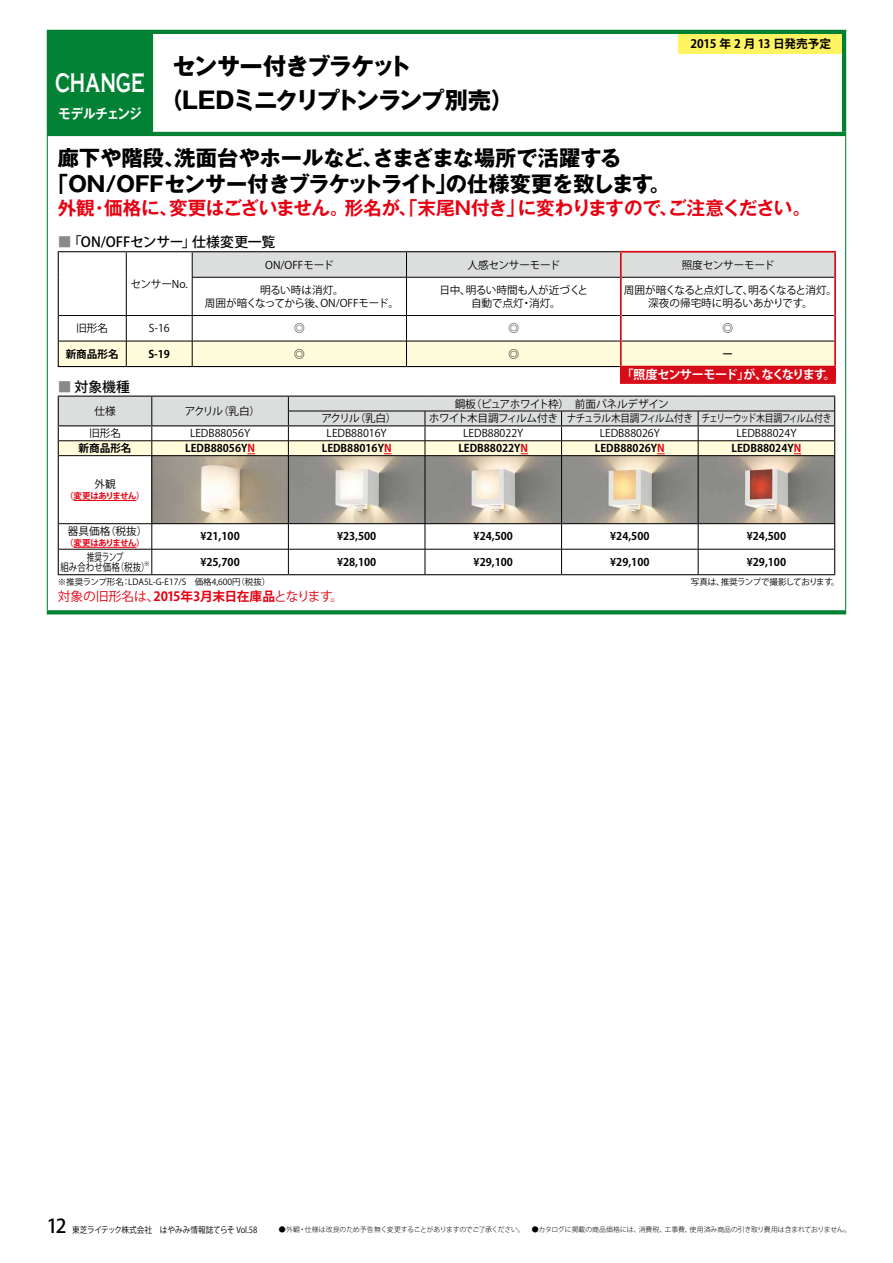
<style>
.page{position:relative;width:893px;height:1263px;background:#fff}
.page>*{position:absolute;margin:0;border:0;box-sizing:border-box;transform-origin:0 0}
.t1{font:700 27.6px "Copperplate Gothic";letter-spacing:-.005em;color:#fff;scale:.65 1}
.t2{font:700 23.4px "Gothic MB101 Pro";letter-spacing:-.07em;color:#000}
.t3{font:700 21.3px/25.5px "Gothic MB101 Pro";color:#000}
.t4{font:500 19.2px "Koz Go Pro";color:#000}
.t5{font:700 18.6px "Gothic MB101 Pro De";letter-spacing:-.025em;color:#e60012}
.t6{font:500 13.8px "Koz Go Pro";letter-spacing:-.01em;color:#000}
.t7{font:700 13.8px "Gothic MB101 Pro De";letter-spacing:-.03em;color:#fff;scale:.9 1}
.t8{font:12.75px "Koz Go Pro";color:#e60012}
.t9{font:700 12.15px "Koz Go Pro";letter-spacing:-.07em;color:#fff}
.t10{font:700 11.7px "Koz Go Pro";letter-spacing:-.015em;color:#000}
.t11{font:10.65px/12.8px "Koz Go Pro";letter-spacing:-.01em;color:#000;text-align:center}
.t12{font:700 10.65px "Koz Go Pro";color:#000}
.t13{font:10.65px/12.8px "Koz Go Pro";letter-spacing:-.05em;color:#000;text-align:center}
.t14{font:10.65px/12.8px "Koz Go Pro";letter-spacing:-.03em;color:#000;text-align:center}
.t15{font:10.65px "Koz Go Pro";letter-spacing:-.04em;color:#000}
.t16{font:10.65px/10.6px "Koz Go Pro";letter-spacing:-.01em;color:#000;text-align:center;scale:.72 1}
.t17{font:500 10.65px "Koz Go Pro";color:#000}
.t18{font:8.55px "Koz Go Pro";color:#000}
.t19{font:8.55px "Koz Go Pro";color:#000;scale:.9 1}
.t20{font:700 8.55px "Koz Go Pro";letter-spacing:-.06em;color:#e60012}
.t21{font:8.55px "Koz Go Pro";letter-spacing:-.04em;color:#000}
.t22{font:300 6.9px "Koz Go Pro";letter-spacing:-.02em;color:#000}
.t23{font:6.15px "Koz Go Pro";color:#000}
.s1{color:#898989}
.s2{color:#e60012}
.s3{font-weight:700}
</style>
<div class="page">
<div style="left:678px;top:32px;width:166px;height:21px;background:#fff462"></div>
<hr style="left:47px;top:136px;width:1px;height:474px;background:#008133">
<hr style="left:845px;top:136px;width:1px;height:474px;background:#008133">
<svg style="left:47px;top:610px;width:799px;height:4px;background:#0e883e"></svg>
<div style="left:49px;top:32px;width:102px;height:102px;background:#008133"></div>
<hr style="left:47px;top:30px;width:104px;height:4px;background:#008133">
<hr style="left:47px;top:34px;width:4px;height:98px;background:#008133">
<hr style="left:151px;top:30px;width:695px;height:4px;background:#008133">
<hr style="left:149px;top:34px;width:4px;height:98px;background:#008133">
<hr style="left:842px;top:34px;width:4px;height:98px;background:#008133">
<hr style="left:47px;top:132px;width:104px;height:4px;background:#008133">
<hr style="left:151px;top:132px;width:695px;height:4px;background:#008133">
<img style="left:153px;top:456px;width:681px;height:67px">
<hr style="left:406px;top:277px;width:1px;height:38px;background:#000">
<hr style="left:126px;top:251px;width:66px;height:1px;background:#000">
<hr style="left:192px;top:277px;width:1px;height:38px;background:#000">
<hr style="left:58px;top:251px;width:68px;height:1px;background:#000">
<svg style="left:58px;top:252px;width:1px;height:25px"></svg>
<hr style="left:58px;top:277px;width:1px;height:38px;background:#000">
<svg style="left:126px;top:252px;width:1px;height:25px"></svg>
<hr style="left:126px;top:277px;width:1px;height:38px;background:#000">
<hr style="left:192px;top:251px;width:214px;height:1px;background:#000">
<hr style="left:406px;top:251px;width:214px;height:1px;background:#000">
<svg style="left:192px;top:252px;width:642px;height:25px;background:#d7d8d8"></svg>
<hr style="left:192px;top:277px;width:214px;height:1px;background:#000">
<hr style="left:406px;top:277px;width:214px;height:1px;background:#000">
<hr style="left:622px;top:277px;width:212px;height:1px;background:#000">
<hr style="left:620px;top:251px;width:216px;height:2px;background:#d80c18">
<hr style="left:620px;top:253px;width:2px;height:24px;background:#d80c18">
<hr style="left:834px;top:253px;width:2px;height:24px;background:#d80c18">
<hr style="left:620px;top:277px;width:2px;height:38px;background:#d80c18">
<hr style="left:834px;top:277px;width:2px;height:38px;background:#d80c18">
<svg style="left:58px;top:315px;width:778px;height:67px"></svg>
<hr style="left:620px;top:382px;width:216px;height:2px;background:#d80c18">
<hr style="left:152px;top:456px;width:1px;height:67px;background:#000">
<hr style="left:288px;top:456px;width:1px;height:67px;background:#000">
<hr style="left:425px;top:456px;width:1px;height:67px;background:#000">
<hr style="left:561px;top:456px;width:1px;height:67px;background:#000">
<hr style="left:698px;top:456px;width:1px;height:67px;background:#000">
<hr style="left:59px;top:523px;width:93px;height:1px;background:#000">
<hr style="left:152px;top:523px;width:136px;height:1px;background:#000">
<hr style="left:288px;top:523px;width:137px;height:1px;background:#000">
<hr style="left:425px;top:523px;width:137px;height:1px;background:#000">
<hr style="left:562px;top:523px;width:136px;height:1px;background:#000">
<hr style="left:698px;top:523px;width:136px;height:1px;background:#000">
<hr style="left:59px;top:549px;width:93px;height:1px;background:#000">
<hr style="left:152px;top:549px;width:136px;height:1px;background:#000">
<svg style="left:152px;top:524px;width:1px;height:50px"></svg>
<hr style="left:288px;top:549px;width:137px;height:1px;background:#000">
<svg style="left:288px;top:524px;width:1px;height:50px"></svg>
<hr style="left:425px;top:549px;width:137px;height:1px;background:#000">
<svg style="left:425px;top:524px;width:1px;height:50px"></svg>
<hr style="left:562px;top:549px;width:136px;height:1px;background:#000">
<svg style="left:561px;top:524px;width:1px;height:50px"></svg>
<hr style="left:698px;top:549px;width:136px;height:1px;background:#000">
<svg style="left:698px;top:524px;width:1px;height:50px"></svg>
<hr style="left:58px;top:456px;width:1px;height:68px;background:#000">
<hr style="left:834px;top:456px;width:1px;height:68px;background:#000">
<svg style="left:58px;top:524px;width:1px;height:50px"></svg>
<svg style="left:834px;top:524px;width:1px;height:50px"></svg>
<hr style="left:58px;top:574px;width:94px;height:1px;background:#000">
<hr style="left:152px;top:574px;width:136px;height:1px;background:#000">
<hr style="left:288px;top:574px;width:137px;height:1px;background:#000">
<hr style="left:425px;top:574px;width:137px;height:1px;background:#000">
<hr style="left:562px;top:574px;width:136px;height:1px;background:#000">
<hr style="left:698px;top:574px;width:137px;height:1px;background:#000">
<svg style="left:58px;top:396px;width:777px;height:60px"></svg>
<hr style="left:74px;top:500px;width:62px;height:1px;background:#e60012">
<hr style="left:74px;top:547px;width:62px;height:1px;background:#e60012">
<p class="t10" style="left:690px;top:36px;width:142px">2015 年 2 月 13 日発売予定</p>
<h2 class="t2" style="left:172px;top:46px;width:241px">センサー付きブラケット</h2>
<h1 class="t1" style="left:55px;top:68px;width:140px">CHANGE</h1>
<h2 class="t2" style="left:159px;top:80px;width:356px">（LEDミニクリプトンランプ別売）</h2>
<h3 class="t3" style="left:47px;top:143px;width:625px;text-indent:11px">廊下や階段、洗面台やホールなど、さまざまな場所で活躍する「ON/OFFセンサー付きブラケットライト」の仕様変更を致します。</h3>
<h3 class="t5" style="left:58px;top:193px;width:755px">外観・価格に、変更はございません。形名が、「末尾N付き」に変わりますので、ご注意ください。</h3>
<p class="t6" style="left:58px;top:233px;width:219px"><span class="s1">■</span>「ON/OFFセンサー」仕様変更一覧</p>
<p class="t11" style="left:130px;top:278px;width:59px">センサーNo.</p>
<p class="t7" style="left:58px;top:102px;width:94px">モデルチェンジ</p>
<p class="t11" style="left:265px;top:259px;width:70px">ON/OFFモード</p>
<p class="t11" style="left:467px;top:259px;width:94px">人感センサーモード</p>
<p class="t11" style="left:682px;top:259px;width:94px">照度センサーモード</p>
<p class="t11" style="left:205px;top:284px;width:196px">明るい時は消灯。<br>周囲が暗くなってから後、ON/OFFモード。</p>
<p class="t14" style="left:440px;top:284px;width:150px">日中、明るい時間も人が近づくと自動で点灯・消灯。</p>
<p class="t13" style="left:624px;top:284px;width:215px">周囲が暗くなると点灯して、明るくなると消灯。深夜の帰宅時に明るいあかりです。</p>
<p class="t11" style="left:76px;top:322px;width:33px">旧形名</p>
<p class="t11" style="left:149px;top:322px;width:22px">S-16</p>
<p class="t11" style="left:294px;top:322px;width:12px">◎</p>
<p class="t11" style="left:508px;top:322px;width:12px">◎</p>
<p class="t11" style="left:723px;top:322px;width:12px">◎</p>
<p class="t12" style="left:66px;top:347px;width:55px">新商品形名</p>
<p class="t12" style="left:148px;top:347px;width:23px">S-19</p>
<p class="t17" style="left:294px;top:347px;width:12px">◎</p>
<p class="t17" style="left:508px;top:347px;width:12px">◎</p>
<p class="t17" style="left:723px;top:347px;width:12px">ー</p>
<p class="t9" style="left:621px;top:367px;width:216px">「照度センサーモード」が、なくなります。</p>
<p class="t6" style="left:58px;top:378px;width:74px"><span class="s1">■</span> 対象機種</p>
<p class="t11" style="left:94px;top:405px;width:23px">仕様</p>
<p class="t11" style="left:185px;top:405px;width:77px">アクリル（乳白）</p>
<p class="t15" style="left:455px;top:397px;width:215px">鋼板（ピュアホワイト枠）　前面パネルデザイン</p>
<p class="t11" style="left:321px;top:412px;width:77px">アクリル（乳白）</p>
<p class="t13" style="left:429px;top:412px;width:404px">ホワイト木目調フィルム付き ナチュラル木目調フィルム付き チェリーウッド木目調フィルム付き</p>
<p class="t11" style="left:89px;top:427px;width:33px">旧形名</p>
<p class="t11" style="left:190px;top:427px;width:62px">LEDB88056Y</p>
<p class="t11" style="left:327px;top:427px;width:62px">LEDB88016Y</p>
<p class="t11" style="left:463px;top:427px;width:62px">LEDB88022Y</p>
<p class="t11" style="left:600px;top:427px;width:62px">LEDB88026Y</p>
<p class="t11" style="left:736px;top:427px;width:62px">LEDB88024Y</p>
<p class="t12" style="left:78px;top:441px;width:55px">新商品形名</p>
<p class="t12" style="left:185px;top:441px;width:71px">LEDB88056Y<span class="s2">N</span></p>
<p class="t12" style="left:322px;top:441px;width:71px">LEDB88016Y<span class="s2">N</span></p>
<p class="t12" style="left:458px;top:441px;width:71px">LEDB88022Y<span class="s2">N</span></p>
<p class="t12" style="left:595px;top:441px;width:71px">LEDB88026Y<span class="s2">N</span></p>
<p class="t12" style="left:731px;top:441px;width:71px">LEDB88024Y<span class="s2">N</span></p>
<p class="t11" style="left:94px;top:478px;width:23px">外観</p>
<p class="t20" style="left:65px;top:491px;width:81px">（変更はありません）</p>
<p class="t11" style="left:68px;top:525px;width:81px">器具価格（税抜）</p>
<p class="t20" style="left:65px;top:537px;width:81px">（変更はありません）</p>
<p class="t12" style="left:200px;top:530px;width:41px">¥21,100</p>
<p class="t12" style="left:337px;top:530px;width:41px">¥23,500</p>
<p class="t12" style="left:474px;top:530px;width:41px">¥24,500</p>
<p class="t12" style="left:610px;top:530px;width:41px">¥24,500</p>
<p class="t12" style="left:747px;top:530px;width:41px">¥24,500</p>
<p class="t16" style="left:60px;top:552px;width:125px">推奨ランプ<br>組み合わせ価格（税抜）</p>
<p class="t23" style="left:144px;top:560px;width:8px">※</p>
<p class="t12" style="left:200px;top:555px;width:41px">¥25,700</p>
<p class="t12" style="left:337px;top:555px;width:41px">¥28,100</p>
<p class="t12" style="left:474px;top:555px;width:41px">¥29,100</p>
<p class="t12" style="left:610px;top:555px;width:41px">¥29,100</p>
<p class="t12" style="left:747px;top:555px;width:41px">¥29,100</p>
<p class="t18" style="left:58px;top:576px;width:214px">※推奨ランプ形名：LDA5L-G-E17/S　価格4,600円（税抜）</p>
<p class="t21" style="left:691px;top:576px;width:150px">写真は、推奨ランプで撮影しております。</p>
<p class="t8" style="left:58px;top:588px;width:287px">対象の旧形名は、<span class="s3">2015年3月末日在庫品</span>となります。</p>
<h3 class="t4" style="left:47px;top:1214px;width:21px">12</h3>
<p class="t19" style="left:72px;top:1224px;width:207px">東芝ライテック株式会社　はやみみ情報誌てらそ Vol.58</p>
<p class="t22" style="left:279px;top:1225px;width:573px">●外観・仕様は改良のため予告無く変更することがありますのでご了承ください。　●カタログに掲載の商品価格には、消費税、工事費、使用済み商品の引き取り費用は含まれておりません。</p>
</div>
